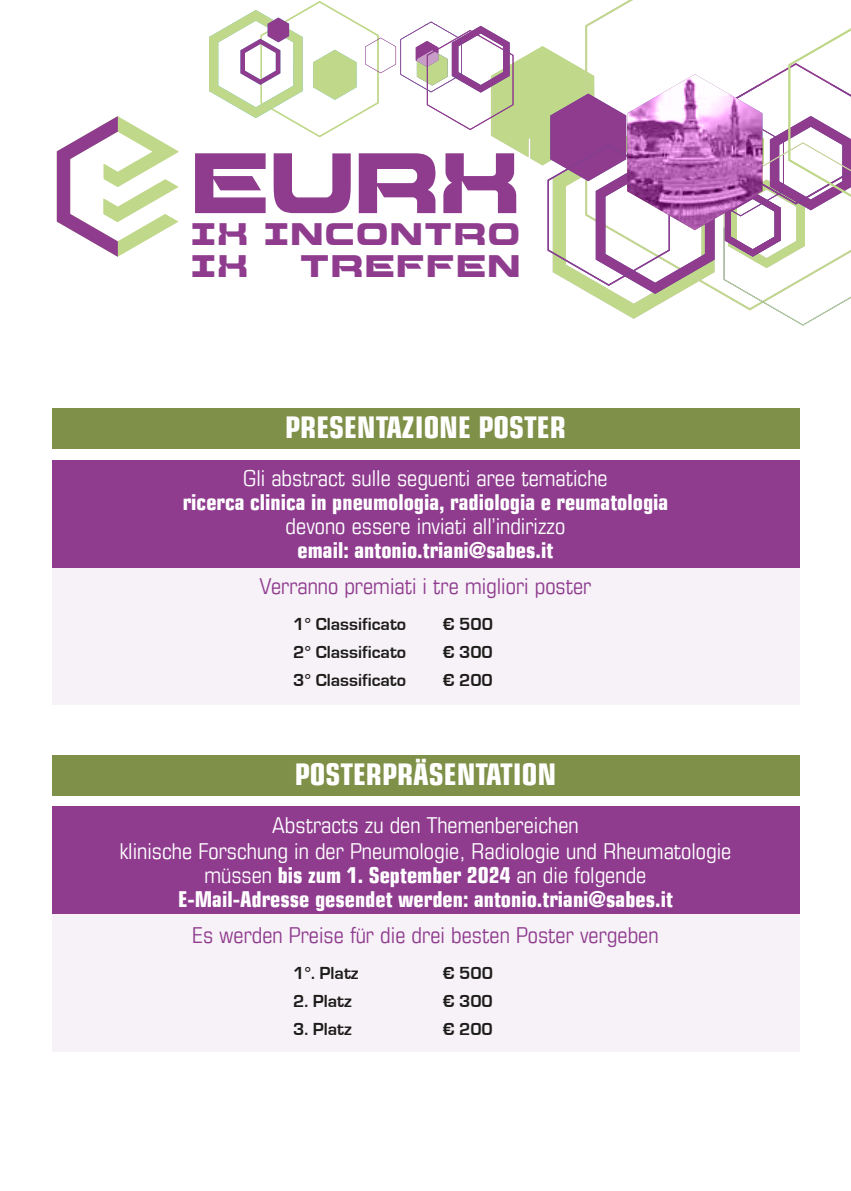
<style>
.page{position:relative;width:851px;height:1191px;background:#fff}
.page>*{position:absolute;margin:0;border:0;box-sizing:border-box;transform-origin:0 0}
.t1{font:95.6px "Beam Weapon";color:#8f3c8f;scale:.96 1}
.t2{font:34.8px/31.6px "Beam Weapon";letter-spacing:.05em;color:#8f3c8f}
.t3{font:700 condensed 30px "Eurostile";color:#fff}
.t4{font:700 condensed 22px/24px "Eurostile";color:#fff;text-align:center}
.t5{font:condensed 22px/26px "Eurostile";color:#fff;text-align:center}
.t6{font:condensed 22px "Eurostile";color:#8f3c8f}
.t7{font:700 18px "Eurostile";color:#1d1d1b}
.s1{font-weight:400}
</style>
<div class="page">
<svg style="left:57px;top:116px;width:121px;height:141px"></svg>
<svg style="left:209px;top:1px;width:641px;height:324px"></svg>
<div style="left:52px;top:567px;width:747px;height:138px;background:#f7f2f7"></div>
<div style="left:52px;top:460px;width:747px;height:107px;background:#8f3c8f"></div>
<div style="left:52px;top:408px;width:747px;height:41px;background:#7f9048"></div>
<div style="left:52px;top:914px;width:747px;height:137px;background:#f7f2f7"></div>
<div style="left:52px;top:806px;width:747px;height:108px;background:#8f3c8f"></div>
<div style="left:52px;top:755px;width:747px;height:40px;background:#7f9048"></div>
<h1 class="t1" style="left:191px;top:136px;width:344px">EURX</h1>
<h2 class="t2" style="left:191px;top:218px;width:330px">IX INCONTRO<br>IX</h2>
<h2 class="t2" style="left:300px;top:250px;width:222px">TREFFEN</h2>
<h3 class="t3" style="left:285px;top:409px;width:282px">PRESENTAZIONE POSTER</h3>
<p class="t5" style="left:243px;top:465px;width:366px">Gli abstract sulle seguenti aree tematiche</p>
<p class="t4" style="left:183px;top:490px;width:487px">ricerca clinica in pneumologia, radiologia e reumatologia</p>
<p class="t5" style="left:285px;top:513px;width:281px">devono essere inviati all’indirizzo</p>
<p class="t4" style="left:297px;top:538px;width:257px">email: antonio.triani@sabes.it</p>
<p class="t6" style="left:259px;top:573px;width:333px">Verranno premiati i tre migliori poster</p>
<p class="t7" style="left:293px;top:614px;width:114px">1° Classificato</p>
<p class="t7" style="left:443px;top:614px;width:51px">€ 500</p>
<p class="t7" style="left:293px;top:642px;width:114px">2° Classificato</p>
<p class="t7" style="left:443px;top:642px;width:51px">€ 300</p>
<p class="t7" style="left:293px;top:670px;width:114px">3° Classificato</p>
<p class="t7" style="left:443px;top:670px;width:51px">€ 200</p>
<h3 class="t3" style="left:295px;top:755px;width:263px">POSTERPRÄSENTATION</h3>
<p class="t5" style="left:120px;top:811px;width:613px">Abstracts zu den Themenbereichen<br>klinische Forschung in der Pneumologie, Radiologie und Rheumatologie</p>
<p class="t4" style="left:178px;top:862px;width:496px"><span class="s1">müssen</span> bis zum 1. September 2024 <span class="s1">an die folgende<br></span>E-Mail-Adresse gesendet werden: antonio.triani@sabes.it</p>
<p class="t6" style="left:192px;top:921px;width:468px">Es werden Preise für die drei besten Poster vergeben</p>
<p class="t7" style="left:293px;top:962px;width:67px">1°. Platz</p>
<p class="t7" style="left:443px;top:962px;width:51px">€ 500</p>
<p class="t7" style="left:293px;top:991px;width:60px">2. Platz</p>
<p class="t7" style="left:443px;top:991px;width:51px">€ 300</p>
<p class="t7" style="left:293px;top:1019px;width:60px">3. Platz</p>
<p class="t7" style="left:443px;top:1019px;width:51px">€ 200</p>
</div>
